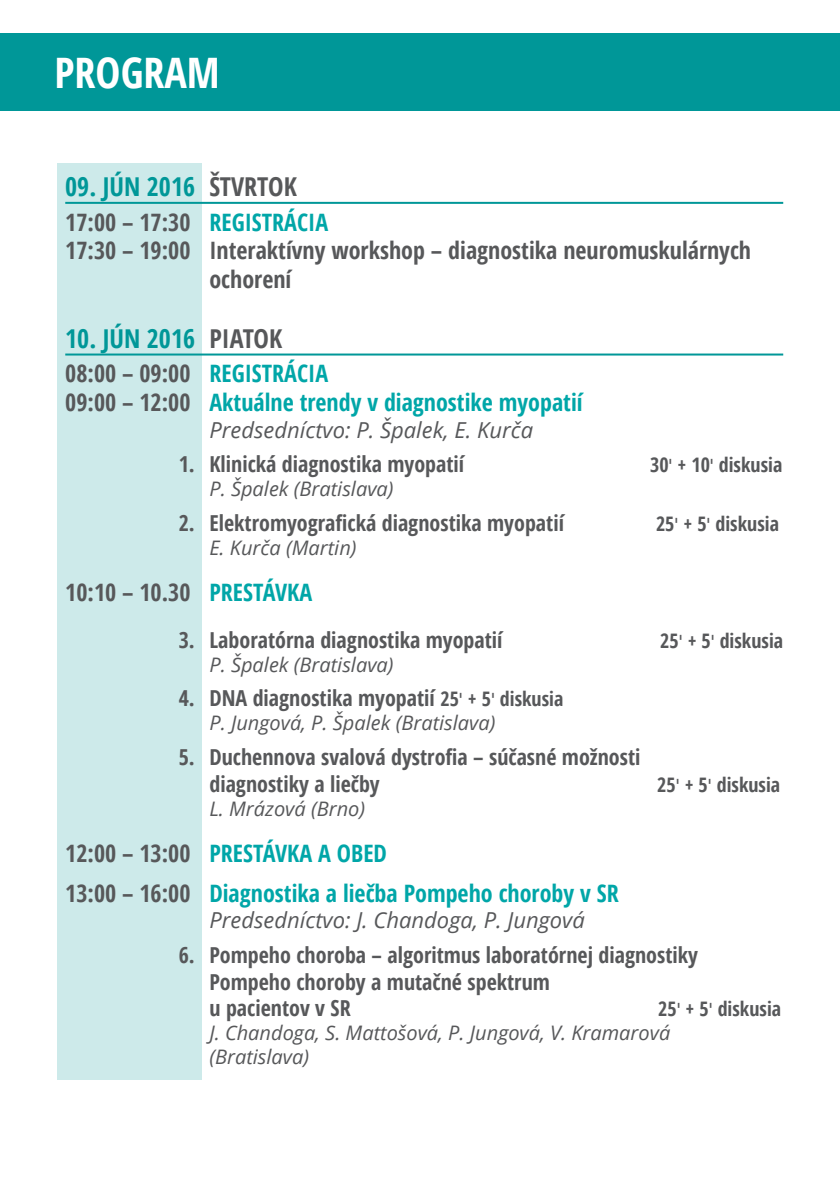
<style>
.page{position:relative;width:840px;height:1191px;background:#fff}
.page>*{position:absolute;margin:0;border:0;box-sizing:border-box;transform-origin:0 0}
.t1{font:700 condensed 42px "Open Sans";color:#fff}
.t2{font:700 condensed 26px "Open Sans";color:#009798}
.t3{font:700 condensed 24px/28.8px "Open Sans";color:#00a6a8}
.t4{font:700 condensed 24px "Open Sans";color:#57585a}
.t5{font:700 condensed 22px/26.4px "Open Sans";color:#57585a}
.t6{font:italic 22px "Open Sans";color:#57585a}
.t7{font:italic 20px/24px "Open Sans";color:#57585a}
.t8{font:700 condensed 20px "Open Sans";color:#57585a}
.s1{color:#57585a}
.s2{color:#00a6a8}
.s3{font-family:"Corbel";font-weight:400;font-stretch:normal}
.s4{font-size:20px}
.s5{font-family:"Corbel";font-weight:400;font-stretch:normal;font-size:20px}
.s6{font-weight:700;font-style:normal;font-stretch:condensed}
.s7{font-family:"Corbel";font-style:normal}
</style>
<div class="page">
<div style="left:0;top:33px;width:839px;height:78px;background:#009798"></div>
<div style="left:57px;top:163px;width:144px;height:917px;background:#cdeaea"></div>
<hr style="left:65px;top:202px;width:717px;height:2px;background:#009798">
<hr style="left:65px;top:353px;width:717px;height:2px;background:#009798">
<h1 class="t1" style="left:54px;top:43px;width:167px">PROG RAM</h1>
<p class="t2" style="left:65px;top:169px;width:231px">09. JÚ N 2016 <span class="s1">Štvrtok</span></p>
<p class="t4" style="left:65px;top:205px;width:264px">17:00 – 17:30 <span class="s2">Registrácia</span></p>
<p class="t4" style="left:65px;top:234px;width:687px">17:30 – 19:00 I nteraktívny workshop – diagnostika neuromuskulárnych</p>
<p class="t4" style="left:209px;top:263px;width:85px">ochorení</p>
<p class="t2" style="left:65px;top:320px;width:217px">10. JÚN 2016 <span class="s1">Piatok</span></p>
<p class="t3" style="left:65px;top:359px;width:520px"><span class="s1">08:00 – 09:00</span> Registrácia<br><span class="s1">09:00 – 12:00</span> Aktuálne trendy v diagnostike myopatií</p>
<p class="t6" style="left:209px;top:414px;width:325px">Predsedníctvo: P. Špalek, E. Kurča</p>
<p class="t5" style="left:179px;top:451px;width:288px">1. Klinická diagnostika myopatií</p>
<p class="t8" style="left:649px;top:451px;width:134px">30<span class="s3">'</span> + 10<span class="s3">'</span> diskusia</p>
<p class="t7" style="left:209px;top:477px;width:185px">P. Špalek (Bratislava)</p>
<p class="t5" style="left:179px;top:510px;width:386px">2. E lektromyografická diagnostika myopatií</p>
<p class="t8" style="left:655px;top:510px;width:124px">25<span class="s3">'</span> + 5<span class="s3">'</span> diskusia</p>
<p class="t7" style="left:209px;top:535px;width:149px">E. Kurča (Martin)</p>
<p class="t4" style="left:65px;top:576px;width:248px">10:10 – 10.30 <span class="s2">Prestávka</span></p>
<p class="t5" style="left:179px;top:626px;width:326px">3. Laboratórna diagnostika myopatií</p>
<p class="t8" style="left:660px;top:626px;width:124px">25<span class="s3">'</span> + 5<span class="s3">'</span> diskusia</p>
<p class="t7" style="left:209px;top:651px;width:185px">P. Špalek (Bratislava)</p>
<p class="t5" style="left:179px;top:684px;width:386px">4. DNA diagnostika myopatií <span class="s4">25</span><span class="s5">'</span> <span class="s4">+ 5</span><span class="s5">'</span> <span class="s4">diskusia</span></p>
<p class="t7" style="left:209px;top:710px;width:287px">P. Jungová, P. Špalek (Bratislava)</p>
<p class="t5" style="left:209px;top:743px;width:432px;text-indent:-31px">5. Duchennova svalová dystrofia – súčasné možnosti diagnostiky a liečby</p>
<p class="t8" style="left:657px;top:770px;width:124px">25<span class="s3">'</span> + 5<span class="s3">'</span> diskusia</p>
<p class="t7" style="left:209px;top:796px;width:157px">L. Mrázová (Brno)</p>
<p class="t3" style="left:65px;top:832px;width:554px;line-height:40.2px"><span class="s1">12:00 – 13:00</span> Prestávka a obed<br><span class="s1">13:00 – 16:00</span> Diagnostika a liečba Pompeho choroby v SR</p>
<p class="t6" style="left:209px;top:905px;width:377px">Predsedníctvo: J. Chandoga, P. Jungová</p>
<p class="t5" style="left:209px;top:941px;width:490px;text-indent:-31px">6. Pompeho choroba – algoritmus laboratórnej diagnostiky<br>Pompeho choroby a mutačné spektrum<br>u pacientov v SR</p>
<p class="t7" style="left:209px;top:996px;width:573px;text-indent:448px"><span class="s6">25</span><span class="s7">'</span> <span class="s6">+ 5</span><span class="s7">'</span> <span class="s6">diskusia<br></span>J. Chandoga, S. Mattošová, P. Jungová, V. Kramarová<br>(Bratislava)</p>
</div>
